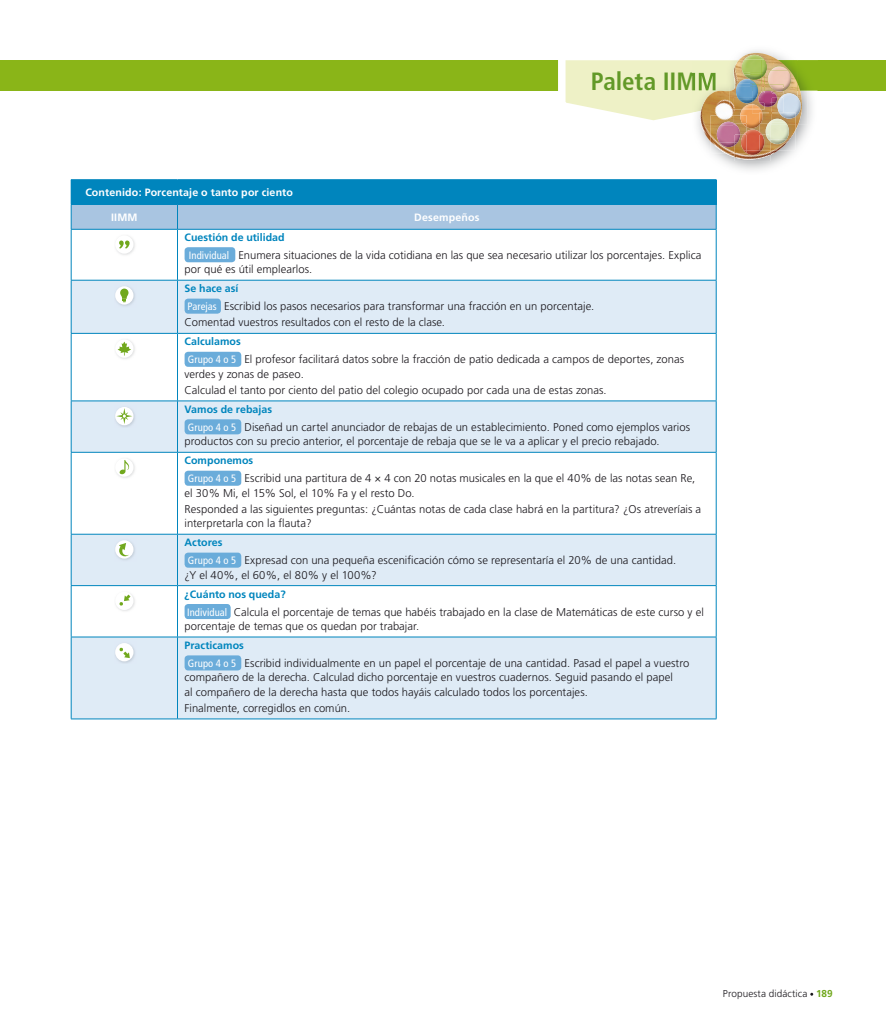
<style>
.page{position:relative;width:886px;height:1021px;background:#fff}
.page>*{position:absolute;margin:0;border:0;box-sizing:border-box;transform-origin:0 0}
.t1{font:700 condensed 25px "Frutiger";letter-spacing:-.005em;color:#629928}
.t2{font:300 11.25px/14.4px "Frutiger";letter-spacing:.005em;color:#1a171c}
.t3{font:700 10.62px "Frutiger";color:#0085bd}
.t4{font:700 10.62px "Frutiger";letter-spacing:.01em;color:#fff}
.t5{font:300 10px "Frutiger";letter-spacing:.01em;color:#1a171c}
.s1{font-family:"Frutiger LT Std";font-weight:400;font-stretch:condensed;font-size:10.62px;color:#fff}
.s2{font-weight:700;color:#71a81d}
</style>
<div class="page">
<div style="left:0;top:60px;width:886px;height:30px;background:#8ab518"></div>
<img style="left:713px;top:52px;width:104px;height:118px">
<img style="left:807px;top:60px;width:10px;height:30px">
<img style="left:735px;top:50px;width:38px;height:3px">
<img style="left:735px;top:160px;width:36px;height:1px">
<img style="left:735px;top:153px;width:36px;height:7px">
<img style="left:746px;top:153px;width:15px;height:2px">
<svg style="left:558px;top:53px;width:249px;height:100px"></svg>
<svg style="left:72px;top:281px;width:644px;height:437px;fill:#dfebf6"></svg>
<div style="left:177px;top:585px;width:539px;height:52px;background:#fff"></div>
<hr style="left:71px;top:179px;width:106px;height:1px;background:#0085bd">
<hr style="left:177px;top:179px;width:539px;height:1px;background:#0085bd">
<svg style="left:71px;top:180px;width:646px;height:49px;background:#51a3ce"></svg>
<hr style="left:71px;top:229px;width:106px;height:1px;background:#0085bd">
<hr style="left:71px;top:229px;width:1px;height:51px;background:#0085bd">
<hr style="left:177px;top:229px;width:539px;height:1px;background:#0085bd">
<hr style="left:177px;top:229px;width:1px;height:51px;background:#0085bd">
<hr style="left:716px;top:229px;width:1px;height:51px;background:#0085bd">
<hr style="left:71px;top:280px;width:106px;height:1px;background:#0085bd">
<hr style="left:71px;top:280px;width:1px;height:53px;background:#0085bd">
<hr style="left:177px;top:280px;width:539px;height:1px;background:#0085bd">
<hr style="left:177px;top:280px;width:1px;height:53px;background:#0085bd">
<hr style="left:716px;top:280px;width:1px;height:53px;background:#0085bd">
<hr style="left:177px;top:333px;width:539px;height:1px;background:#0085bd">
<hr style="left:177px;top:334px;width:1px;height:66px;background:#0085bd">
<hr style="left:716px;top:334px;width:1px;height:66px;background:#0085bd">
<hr style="left:177px;top:401px;width:1px;height:51px;background:#0085bd">
<hr style="left:716px;top:401px;width:1px;height:51px;background:#0085bd">
<hr style="left:177px;top:452px;width:1px;height:82px;background:#0085bd">
<hr style="left:716px;top:452px;width:1px;height:82px;background:#0085bd">
<hr style="left:177px;top:400px;width:539px;height:1px;background:#0085bd">
<hr style="left:177px;top:452px;width:539px;height:1px;background:#0085bd">
<hr style="left:177px;top:534px;width:539px;height:1px;background:#0085bd">
<hr style="left:177px;top:534px;width:1px;height:51px;background:#0085bd">
<hr style="left:716px;top:534px;width:1px;height:51px;background:#0085bd">
<hr style="left:177px;top:585px;width:539px;height:1px;background:#0085bd">
<hr style="left:177px;top:586px;width:1px;height:50px;background:#0085bd">
<hr style="left:716px;top:586px;width:1px;height:50px;background:#0085bd">
<hr style="left:71px;top:637px;width:1px;height:81px;background:#0085bd">
<hr style="left:177px;top:636px;width:539px;height:1px;background:#0085bd">
<hr style="left:177px;top:637px;width:1px;height:81px;background:#0085bd">
<hr style="left:716px;top:637px;width:1px;height:81px;background:#0085bd">
<hr style="left:71px;top:718px;width:106px;height:1px;background:#0085bd">
<hr style="left:177px;top:718px;width:539px;height:1px;background:#0085bd">
<img style="left:117px;top:235px;width:18px;height:20px">
<div style="left:115px;top:235px;width:18px;height:19px;background:#fff;border-radius:50%"></div>
<svg style="left:119px;top:240px;width:11px;height:8px"></svg>
<div style="left:185px;top:247px;width:50px;height:15px;background:#6aacda;border-radius:4px"></div>
<img style="left:114px;top:285px;width:22px;height:22px">
<div style="left:115px;top:286px;width:18px;height:18px;background:#fff;border-radius:50%"></div>
<svg style="left:120px;top:288px;width:8px;height:14px"></svg>
<div style="left:185px;top:298px;width:36px;height:16px;background:#6aacda;border-radius:4px"></div>
<div style="left:185px;top:352px;width:56px;height:15px;background:#6aacda;border-radius:4px"></div>
<div style="left:185px;top:419px;width:56px;height:15px;background:#6aacda;border-radius:4px"></div>
<div style="left:185px;top:470px;width:56px;height:16px;background:#6aacda;border-radius:4px"></div>
<div style="left:185px;top:552px;width:56px;height:15px;background:#6aacda;border-radius:4px"></div>
<svg style="left:71px;top:333px;width:106px;height:304px"></svg>
<div style="left:185px;top:604px;width:46px;height:15px;background:#6aacda;border-radius:4px"></div>
<img style="left:114px;top:641px;width:22px;height:23px">
<div style="left:115px;top:643px;width:18px;height:18px;background:#fff;border-radius:50%"></div>
<svg style="left:119px;top:647px;width:11px;height:11px"></svg>
<div style="left:185px;top:655px;width:56px;height:15px;background:#6aacda;border-radius:4px"></div>
<p class="t1" style="left:591px;top:67px;width:128px">Paleta IIMM</p>
<p class="t4" style="left:85px;top:186px;width:209px">Contenido: Porcentaje o tanto por ciento</p>
<p class="t4" style="left:111px;top:211px;width:28px">IIMM</p>
<p class="t4" style="left:414px;top:211px;width:67px">Desempeños</p>
<p class="t3" style="left:185px;top:231px;width:102px">Cuestión de utilidad</p>
<p class="t2" style="left:185px;top:248px;width:518px;text-indent:4px"><span class="s1">Individual</span> Enumera situaciones de la vida cotidiana en las que sea necesario utilizar los porcentajes. Explica por qué es útil emplearlos.</p>
<p class="t3" style="left:185px;top:282px;width:55px">Se hace así</p>
<p class="t2" style="left:185px;top:298px;width:411px;line-height:16.1px"><span class="s1">Parejas</span> Escribid los pasos necesarios para transformar una fracción en un porcentaje.<br>Comentad vuestros resultados con el resto de la clase.</p>
<p class="t3" style="left:185px;top:335px;width:58px">Calculamos</p>
<p class="t2" style="left:185px;top:352px;width:501px"><span class="s1">Grupo 4 o 5</span> El profesor facilitará datos sobre la fracción de patio dedicada a campos de deportes, zonas verdes y zonas de paseo.</p>
<p class="t2" style="left:185px;top:383px;width:424px">Calculad el tanto por ciento del patio del colegio ocupado por cada una de estas zonas.</p>
<p class="t3" style="left:185px;top:403px;width:89px">Vamos de rebajas</p>
<p class="t2" style="left:185px;top:420px;width:507px"><span class="s1">Grupo 4 o 5</span> Diseñad un cartel anunciador de rebajas de un establecimiento. Poned como ejemplos varios productos con su precio anterior, el porcentaje de rebaja que se le va a aplicar y el precio rebajado.</p>
<p class="t3" style="left:185px;top:454px;width:70px">Componemos</p>
<p class="t2" style="left:185px;top:471px;width:512px"><span class="s1">Grupo 4 o 5</span> Escribid una partitura de 4 × 4 con 20 notas musicales en la que el 40% de las notas sean Re, el 30% Mi, el 15% Sol, el 10% Fa y el resto Do.</p>
<p class="t2" style="left:185px;top:502px;width:518px">Responded a las siguientes preguntas: ¿Cuántas notas de cada clase habrá en la partitura? ¿Os atreveríais a interpretarla con la flauta?</p>
<p class="t3" style="left:185px;top:536px;width:39px">Actores</p>
<p class="t2" style="left:185px;top:553px;width:493px"><span class="s1">Grupo 4 o 5</span> Expresad con una pequeña escenificación cómo se representaría el 20% de una cantidad. ¿Y el 40%, el 60%, el 80% y el 100%?</p>
<p class="t3" style="left:185px;top:587px;width:103px">¿Cuánto nos queda?</p>
<p class="t2" style="left:185px;top:604px;width:521px"><span class="s1">Individual</span> Calcula el porcentaje de temas que habéis trabajado en la clase de Matemáticas de este curso y el porcentaje de temas que os quedan por trabajar.</p>
<p class="t3" style="left:185px;top:639px;width:61px">Practicamos</p>
<p class="t2" style="left:185px;top:656px;width:506px"><span class="s1">Grupo 4 o 5</span> Escribid individualmente en un papel el porcentaje de una cantidad. Pasad el papel a vuestro compañero de la derecha. Calculad dicho porcentaje en vuestros cuadernos. Seguid pasando el papel<br>al compañero de la derecha hasta que todos hayáis calculado todos los porcentajes.</p>
<p class="t2" style="left:185px;top:701px;width:167px">Finalmente, corregidlos en común.</p>
<p class="t5" style="left:723px;top:987px;width:111px">Propuesta didáctica <span class="s2">189</span></p>
</div>
